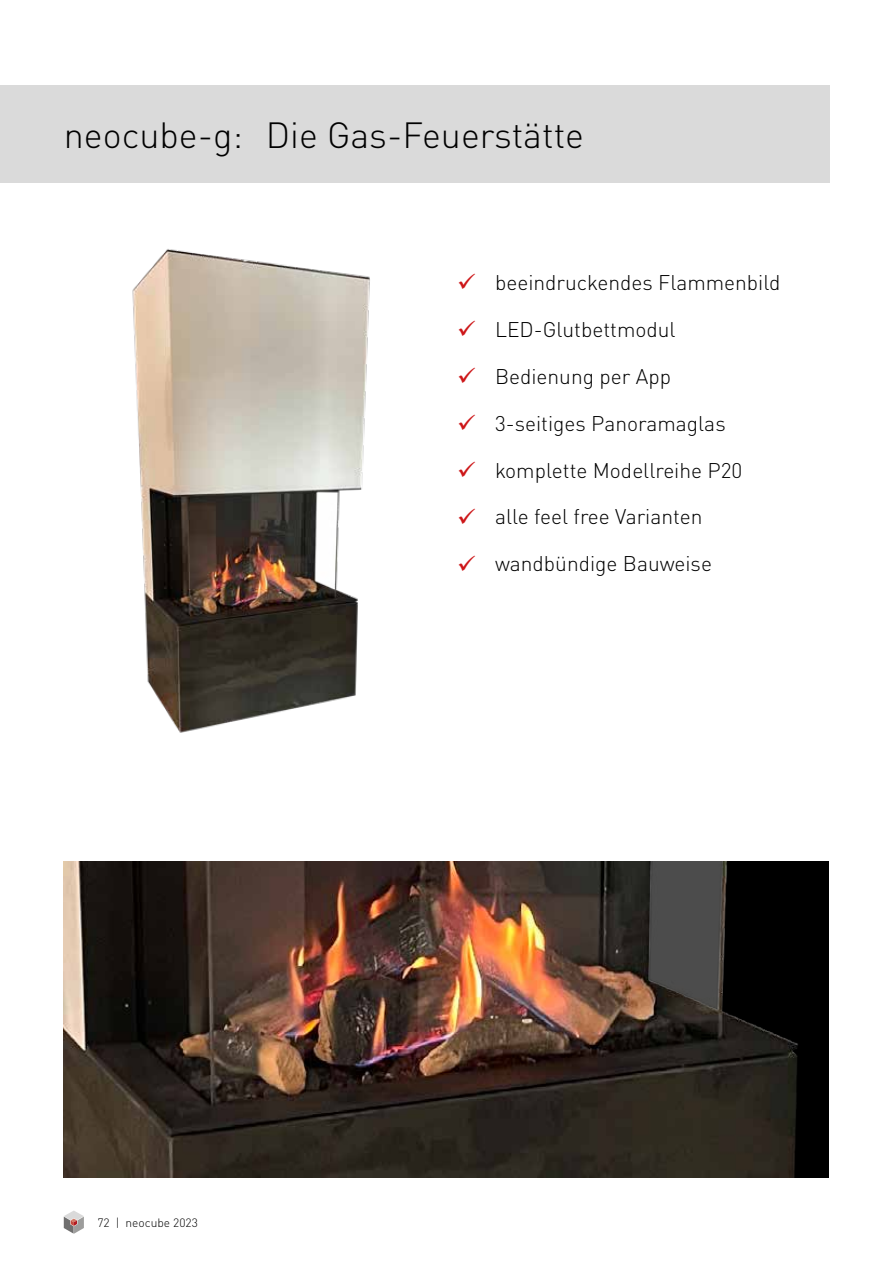
<style>
.page{position:relative;width:893px;height:1263px;background:#fff}
.page>*{position:absolute;margin:0;border:0;box-sizing:border-box;transform-origin:0 0}
.t1{font:300 36px "DINOT";color:#000}
.t2{font:24px/47px "Wingdings";color:#cd1719;text-align:justify}
.t3{font:300 21px "DINOT";color:#000}
.t4{font:300 12px "DINOT";color:#000}
</style>
<div class="page">
<div style="left:0;top:85px;width:829px;height:98px;background:#dadada"></div>
<img style="left:132px;top:249px;width:238px;height:484px">
<img style="left:64px;top:861px;width:765px;height:317px">
<svg style="left:64px;top:1211px;width:20px;height:23px"></svg>
<h1 class="t1" style="left:64px;top:112px;width:181px">neocube-g:</h1>
<h1 class="t1" style="left:266px;top:112px;width:320px">Die Gas-Feuerstätte</h1>
<p class="t2" style="left:457px;top:261px;width:20px">✓ ✓ ✓ ✓ ✓ ✓ ✓</p>
<p class="t3" style="left:495px;top:269px;width:287px">beeindruckendes Flammenbild</p>
<p class="t3" style="left:495px;top:316px;width:182px">LED-Glutbettmodul</p>
<p class="t3" style="left:495px;top:363px;width:178px">Bedienung per App</p>
<p class="t3" style="left:495px;top:410px;width:232px">3-seitiges Panoramaglas</p>
<p class="t3" style="left:495px;top:457px;width:249px">komplette Modellreihe P20</p>
<p class="t3" style="left:495px;top:504px;width:209px">alle feel free Varianten</p>
<p class="t3" style="left:495px;top:551px;width:218px">wandbündige Bauweise</p>
<p class="t4" style="left:97px;top:1215px;width:102px">72 | neocube 2023</p>
</div>
